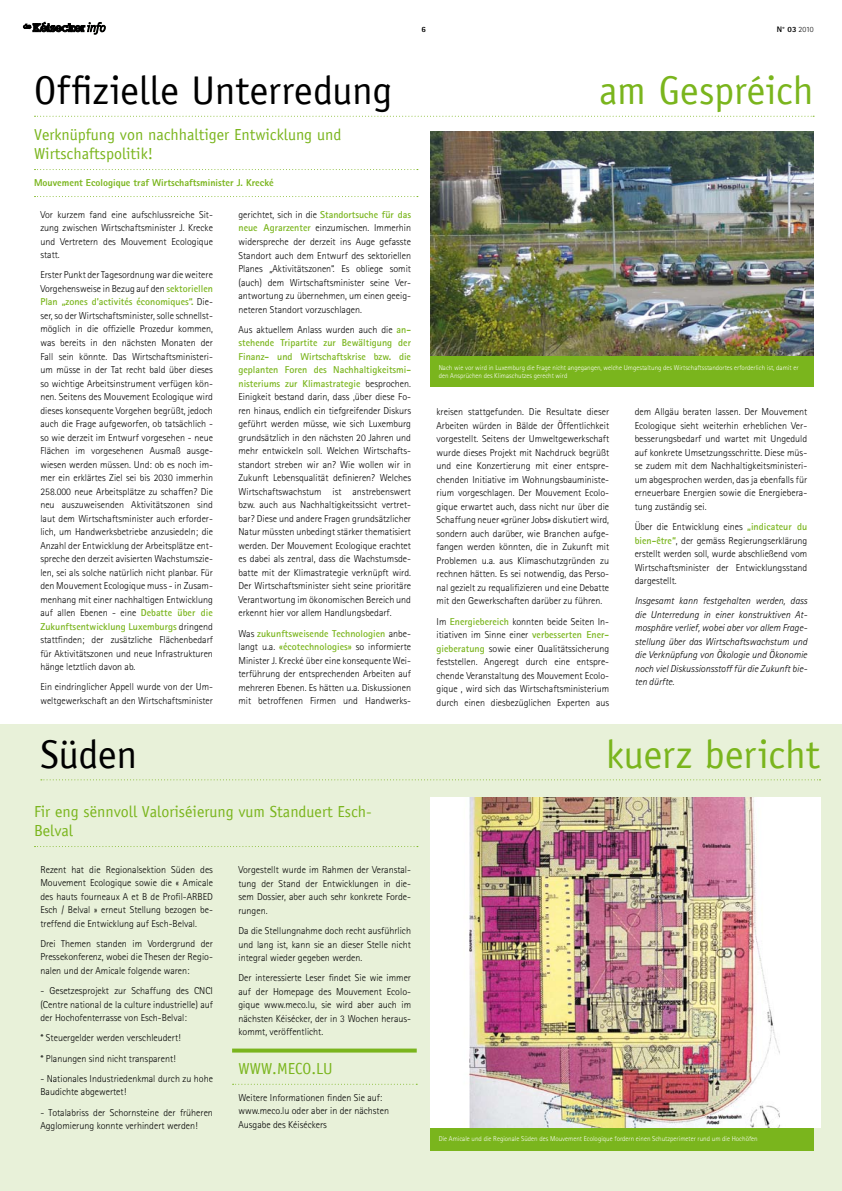
<style>
.page{position:relative;width:842px;height:1191px;background:#fff}
.page>*{position:absolute;margin:0;border:0;box-sizing:border-box;transform-origin:0 0}
.t1{font:40px "Officina Sans";color:#000}
.t2{font:40px "Officina Sans";color:#7ab51d}
.t3{font:16px/19.5px "Officina Sans";color:#7ab51d}
.t4{font:300 10px/13.5px "Rotis Sans Serif";color:#000;text-align:justify}
.t5{font:italic 300 10px/13.5px "Rotis Sans Serif";color:#000;text-align:justify}
.t6{font:800 10px "Rotis Sans Serif";color:#7ab51d}
.t7{font:800 8px "Rotis Sans Serif";color:#000}
.t8{font:300 7px/8px "Rotis Sans Serif";color:#fff}
.s1{font-weight:300}
.s2{font-weight:700;color:#7ab51d}
</style>
<div class="page">
<div style="left:0;top:724px;width:842px;height:467px;background:#e8f1d9"></div>
<svg style="left:35px;top:116px;width:779px;height:1px"></svg>
<svg style="left:35px;top:169px;width:383px;height:1px"></svg>
<svg style="left:35px;top:196px;width:383px;height:1px"></svg>
<svg style="left:35px;top:846px;width:383px;height:1px"></svg>
<svg style="left:232px;top:1048px;width:185px;height:4px"></svg>
<svg style="left:233px;top:1083px;width:184px;height:1px"></svg>
<img style="left:430px;top:131px;width:384px;height:225px">
<div style="left:430px;top:356px;width:384px;height:31px;background:#7ab51d"></div>
<svg style="left:41px;top:779px;width:779px;height:1px"></svg>
<div style="left:430px;top:1127px;width:384px;height:24px;background:#7ab51d"></div>
<img style="left:430px;top:797px;width:390px;height:330px">
<svg style="left:22px;top:21px;width:84px;height:14px"></svg>
<p class="t7" style="left:777px;top:24px;width:38px">N° 03 <span class="s1">2010</span></p>
<h1 class="t1" style="left:34px;top:67px;width:360px">Offizielle Unterredung</h1>
<h1 class="t2" style="left:599px;top:67px;width:216px">am Gespréich</h1>
<h2 class="t3" style="left:34px;top:124px;width:309px">Verknüpfung von nachhaltiger Entwicklung und<br>Wirtschaftspolitik!</h2>
<p class="t6" style="left:34px;top:176px;width:241px">Mouvement Ecologique traf Wirtschaftsminister J. Krecké</p>
<p class="t4" style="left:40px;top:208px;width:174px">Vor kurzem fand eine aufschlussreiche Sit&shy;zung zwischen Wirtschaftsminister J. Krecke und Vertretern des Mouvement Ecologique statt.</p>
<p class="t4" style="left:40px;top:268px;width:174px">Erster Punkt der Tagesordnung war die weitere Vorgehensweise in Bezug auf den <span class="s2">sektoriellen Plan „zones d’activités économiques“.</span> Die&shy;ser, so der Wirtschaftsminister, solle schnellst&shy;möglich in die offizielle Prozedur kommen, was bereits in den nächsten Monaten der Fall sein könnte. Das Wirtschaftsministeri&shy;um müsse in der Tat recht bald über dieses so wichtige Arbeitsinstrument verfügen kön&shy;nen. Seitens des Mouvement Ecologique wird dieses konsequente Vorgehen begrüßt, jedoch auch die Frage aufgeworfen, ob tatsächlich - so wie derzeit im Entwurf vorgesehen - neue Flächen im vorgesehenen Ausmaß ausge&shy;wiesen werden müssen. Und: ob es noch im&shy;mer ein erklärtes Ziel sei bis 2030 immerhin 258.000 neue Arbeitsplätze zu schaffen? Die neu auszuweisenden Aktivitätszonen sind laut dem Wirtschaftsminister auch erforder&shy;lich, um Handwerksbetriebe anzusiedeln; die Anzahl der Entwicklung der Arbeitsplätze ent&shy;spreche den derzeit avisierten Wachstumszie&shy;len, sei als solche natürlich nicht planbar. Für den Mouvement Ecologique muss - in Zusam&shy;menhang mit einer nachhaltigen Entwicklung auf allen Ebenen - eine <span class="s2">Debatte über die Zukunftsentwicklung Luxemburgs</span> dringend stattfinden; der zusätzliche Flächenbedarf für Aktivitätszonen und neue Infrastrukturen hänge letztlich davon ab.</p>
<p class="t4" style="left:40px;top:680px;width:174px">Ein eindringlicher Appell wurde von der Um&shy;weltgewerkschaft an den Wirtschaftsminister</p>
<p class="t4" style="left:238px;top:208px;width:174px">gerichtet, sich in die <span class="s2">Standortsuche für das neue Agrarzenter</span> einzumischen. Immerhin widerspreche der derzeit ins Auge gefasste Standort auch dem Entwurf des sektoriellen Planes „Aktivitätszonen“. Es obliege somit (auch) dem Wirtschaftsminister seine Ver&shy;antwortung zu übernehmen, um einen geeig&shy;neteren Standort vorzuschlagen.</p>
<p class="t4" style="left:238px;top:323px;width:174px">Aus aktuellem Anlass wurden auch die <span class="s2">an&shy;stehende Tripartite zur Bewältigung der Finanz- und Wirtschaftskrise bzw. die geplanten Foren des Nachhaltigkeitsmi&shy;nisteriums zur Klimastrategie</span> besprochen.<br>Einigkeit bestand darin, dass ,über diese Fo&shy;ren hinaus, endlich ein tiefgreifender Diskurs geführt werden müsse, wie sich Luxemburg grundsätzlich in den nächsten 20 Jahren und mehr entwickeln soll. Welchen Wirtschafts&shy;standort streben wir an? Wie wollen wir in Zukunft Lebensqualität definieren? Welches Wirtschaftswachstum ist anstrebenswert bzw. auch aus Nachhaltigkeitssicht vertret&shy;bar? Diese und andere Fragen grundsätzlicher Natur müssten unbedingt stärker thematisiert werden. Der Mouvement Ecologique erachtet es dabei als zentral, dass die Wachstumsde&shy;batte mit der Klimastrategie verknüpft wird.<br>Der Wirtschaftsminister sieht seine prioritäre Verantwortung im ökonomischen Bereich und erkennt hier vor allem Handlungsbedarf.</p>
<p class="t4" style="left:238px;top:626px;width:174px">Was <span class="s2">zukunftsweisende Technologien</span> anbe&shy;langt u.a. <span class="s2">«écotechnologies»</span> so informierte Minister J. Krecké über eine konsequente Wei&shy;terführung der entsprechenden Arbeiten auf mehreren Ebenen. Es hätten u.a. Diskussionen mit betroffenen Firmen und Handwerks-</p>
<p class="t8" style="left:439px;top:364px;width:361px">Nach wie vor wird in Luxemburg die Frage nicht angegangen, welche Umgestaltung des Wirtschaftsstandortes erforderlich ist, damit er den Ansprüchen des Klimaschutzes gerecht wird</p>
<p class="t4" style="left:437px;top:405px;width:174px">kreisen stattgefunden. Die Resultate dieser Arbeiten würden in Bälde der Öffentlichkeit vorgestellt. Seitens der Umweltgewerkschaft wurde dieses Projekt mit Nachdruck begrüßt und eine Konzertierung mit einer entspre&shy;chenden Initiative im Wohnungsbauministe&shy;rium vorgeschlagen. Der Mouvement Ecolo&shy;gique erwartet auch, dass nicht nur über die Schaffung neuer «grüner Jobs» diskutiert wird, sondern auch darüber, wie Branchen aufge&shy;fangen werden könnten, die in Zukunft mit Problemen u.a. aus Klimaschutzgründen zu rechnen hätten. Es sei notwendig, das Perso&shy;nal gezielt zu requalifizieren und eine Debatte mit den Gewerkschaften darüber zu führen.</p>
<p class="t4" style="left:437px;top:614px;width:174px">Im <span class="s2">Energiebereich</span> konnten beide Seiten In&shy;itiativen im Sinne einer <span class="s2">verbesserten Ener&shy;gieberatung</span> sowie einer Qualitätssicherung feststellen. Angeregt durch eine entspre&shy;chende Veranstaltung des Mouvement Ecolo&shy;gique , wird sich das Wirtschaftsministerium durch einen diesbezüglichen Experten aus</p>
<p class="t4" style="left:635px;top:405px;width:174px">dem Allgäu beraten lassen. Der Mouvement Ecologique sieht weiterhin erheblichen Ver&shy;besserungsbedarf und wartet mit Ungeduld auf konkrete Umsetzungsschritte. Diese müs&shy;se zudem mit dem Nachhaltigkeitsministeri&shy;um abgesprochen werden, das ja ebenfalls für erneuerbare Energien sowie die Energiebera&shy;tung zuständig sei.</p>
<p class="t4" style="left:635px;top:520px;width:174px">Über die Entwicklung eines <span class="s2">„indicateur du bien-être“</span>, der gemäss Regierungserklärung erstellt werden soll, wurde abschließend vom Wirtschaftsminister der Entwicklungsstand dargestellt.</p>
<p class="t5" style="left:635px;top:594px;width:174px">Insgesamt kann festgehalten werden, dass die Unterredung in einer konstruktiven At&shy;mosphäre verlief, wobei aber vor allem Frage&shy;stellung über das Wirtschaftswachstum und die Verknüpfung von Ökologie und Ökonomie noch viel Diskussionsstoff für die Zukunft bie&shy;ten dürfte.</p>
<h1 class="t1" style="left:40px;top:731px;width:98px">Süden</h1>
<h1 class="t2" style="left:606px;top:731px;width:215px">kuerz bericht</h1>
<h2 class="t3" style="left:34px;top:801px;width:339px">Fir eng sënnvoll Valoriséierung vum Standuert Esch-<br>Belval</h2>
<p class="t4" style="left:40px;top:862px;width:174px">Rezent hat die Regionalsektion Süden des Mouvement Ecologique sowie die « Amicale des hauts fourneaux A et B de Profil-ARBED Esch / Belval » erneut Stellung bezogen be&shy;treffend die Entwicklung auf Esch-Belval.</p>
<p class="t4" style="left:40px;top:936px;width:174px">Drei Themen standen im Vordergrund der Pressekonferenz, wobei die Thesen der Regio&shy;nalen und der Amicale folgende waren:</p>
<p class="t4" style="left:40px;top:984px;width:174px">- Gesetzesprojekt zur Schaffung des CNCI (Centre national de la culture industrielle) auf der Hochofenterrasse von Esch-Belval:</p>
<p class="t4" style="left:40px;top:1027px;width:142px;line-height:20.2px">* Steuergelder werden verschleudert! * Planungen sind nicht transparent!</p>
<p class="t4" style="left:40px;top:1071px;width:174px">- Nationales Industriedenkmal durch zu hohe<br>Baudichte abgewertet!</p>
<p class="t4" style="left:40px;top:1105px;width:174px">- Totalabriss der Schornsteine der früheren<br>Agglomierung konnte verhindert werden!</p>
<p class="t4" style="left:238px;top:863px;width:174px">Vorgestellt wurde im Rahmen der Veranstal&shy;tung der Stand der Entwicklungen in die&shy;sem Dossier, aber auch sehr konkrete Forde&shy;rungen.</p>
<p class="t4" style="left:238px;top:924px;width:174px">Da die Stellungnahme doch recht ausführlich und lang ist, kann sie an dieser Stelle nicht integral wieder gegeben werden.</p>
<p class="t4" style="left:238px;top:971px;width:174px">Der interessierte Leser findet Sie wie immer auf der Homepage des Mouvement Ecolo&shy;gique www.meco.lu, sie wird aber auch im nächsten Kéisécker, der in 3 Wochen heraus&shy;kommt, veröffentlicht.</p>
<h2 class="t3" style="left:238px;top:1058px;width:12px">www</h2>
<h2 class="t3" style="left:272px;top:1058px;width:52px">.meco.lu</h2>
<p class="t4" style="left:238px;top:1090px;width:152px;text-align:left">Weitere Informationen finden Sie auf: www.meco.lu oder aber in der nächsten<br>Ausgabe des Kéiséckers</p>
<p class="t8" style="left:439px;top:1135px;width:320px">Die Amicale und die Regionale Süden des Mouvement Ecologique fordern einen Schutzperimeter rund um die Hochöfen</p>
</div>
